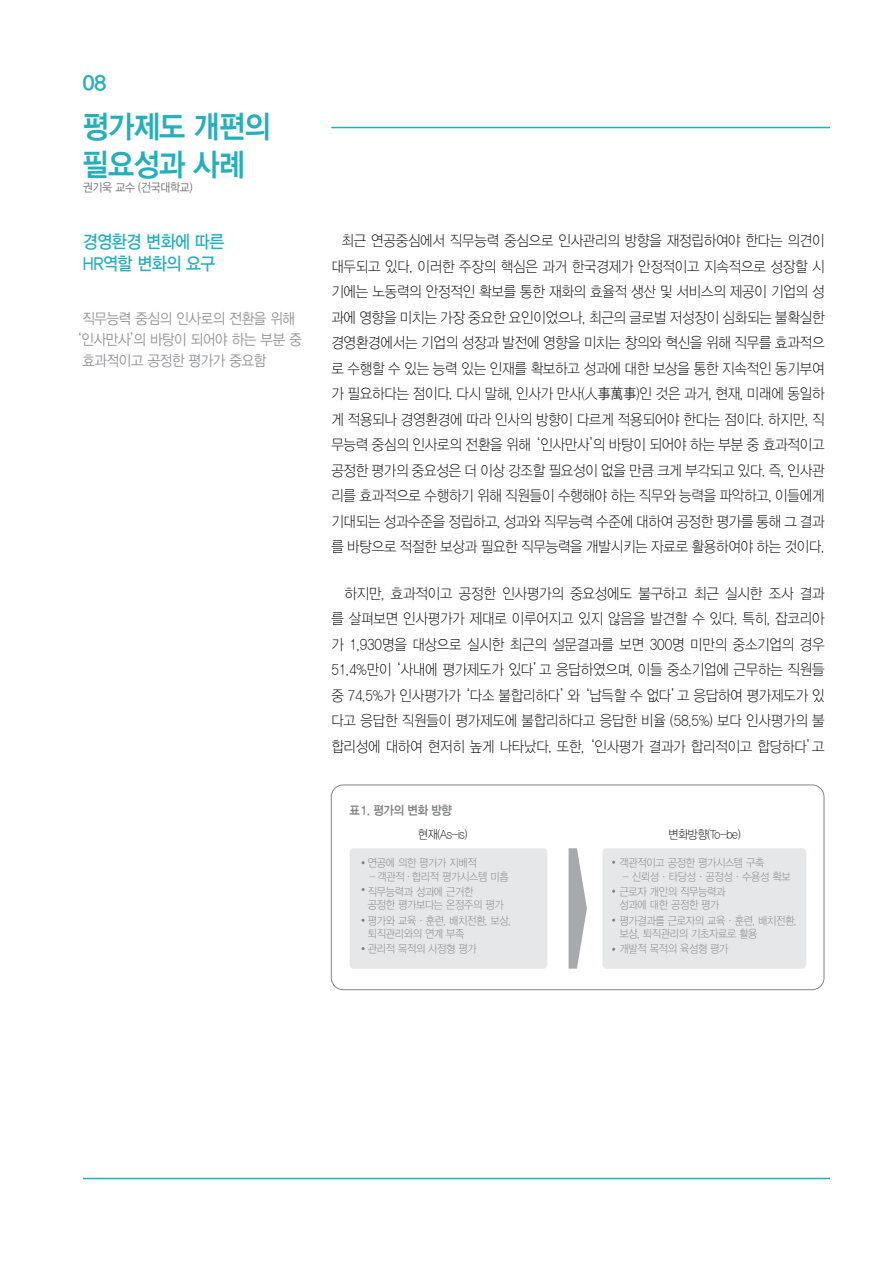
<style>
.page{position:relative;width:893px;height:1263px;background:#fff}
.page>*{position:absolute;margin:0;border:0;box-sizing:border-box;transform-origin:0 0}
.t1{font:31.5px/37.8px "YDIYGO340";letter-spacing:-.025em;color:#23afbb;scale:.9 1}
.t2{font:20.85px "YDIYGO340";color:#23afbb}
.t3{font:18px/21.6px "YDIYGO330";letter-spacing:-.025em;color:#23afbb;scale:.9 1}
.t4{font:15px/25.5px "YDIYGO310";letter-spacing:-.01em;color:#000;text-align:justify;scale:.9 1}
.t5{font:15px "YDIYGO320";letter-spacing:-.02em;color:#939598;scale:.9 1}
.t6{font:12.6px "YDIYGO340";letter-spacing:-.025em;color:#808284;scale:.9 1}
.t7{font:12.15px "YDIYGO310";letter-spacing:-.025em;color:#000;scale:.9 1}
.t8{font:12px "YDIYGO320";letter-spacing:-.025em;color:#6d6e71;scale:.9 1}
.t9{font:11.1px/15.3px "YDIYGO310";letter-spacing:-.025em;color:#808284;scale:.9 1}
</style>
<div class="page">
<hr style="left:83px;top:1178px;width:747px;height:1px;background:#23afbb">
<hr style="left:331px;top:127px;width:499px;height:1px;background:#23afbb">
<div style="left:350px;top:848px;width:197px;height:121px;background:#e6e7e8;border-radius:4px"></div>
<div style="left:602px;top:848px;width:204px;height:121px;background:#e6e7e8;border-radius:4px"></div>
<svg style="left:569px;top:848px;width:18px;height:121px"></svg>
<div style="left:331px;top:785px;width:493px;height:205px;border:1px solid #808284;border-radius:12px"></div>
<h2 class="t2" style="left:83px;top:70px;width:25px">08</h2>
<h1 class="t1" style="left:83px;top:108px;width:210px">평가제도 개편의 필요성과 사례</h1>
<p class="t8" style="left:83px;top:181px;width:123px">권기욱 교수 (건국대학교)</p>
<p class="t3" style="left:83px;top:231px;width:159px">경영환경 변화에 따른<br>HR역할 변화의 요구</p>
<p class="t5" style="left:82px;top:311px;width:238px">직무능력 중심의 인사로의 전환을 위해</p>
<p class="t5" style="left:68px;top:332px;width:261px">‘인사만사’의 바탕이 되어야 하는 부분 중</p>
<p class="t5" style="left:82px;top:353px;width:206px">효과적이고 공정한 평가가 중요함</p>
<p class="t4" style="left:331px;top:228px;width:550px;text-indent:10px">최근 연공중심에서 직무능력 중심으로 인사관리의 방향을 재정립하여야 한다는 의견이 대두되고 있다. 이러한 주장의 핵심은 과거 한국경제가 안정적이고 지속적으로 성장할 시 기에는 노동력의 안정적인 확보를 통한 재화의 효율적 생산 및 서비스의 제공이 기업의 성 과에 영향을 미치는 가장 중요한 요인이었으나, 최근의 글로벌 저성장이 심화되는 불확실한 경영환경에서는 기업의 성장과 발전에 영향을 미치는 창의와 혁신을 위해 직무를 효과적으 로 수행할 수 있는 능력 있는 인재를 확보하고 성과에 대한 보상을 통한 지속적인 동기부여 가 필요하다는 점이다. 다시 말해, 인사가 만사(人事萬事)인 것은 과거, 현재, 미래에 동일하 게 적용되나 경영환경에 따라 인사의 방향이 다르게 적용되어야 한다는 점이다. 하지만, 직 무능력 중심의 인사로의 전환을 위해 ‘인사만사’의 바탕이 되어야 하는 부분 중 효과적이고 공정한 평가의 중요성은 더 이상 강조할 필요성이 없을 만큼 크게 부각되고 있다. 즉, 인사관 리를 효과적으로 수행하기 위해 직원들이 수행해야 하는 직무와 능력을 파악하고, 이들에게 기대되는 성과수준을 정립하고, 성과와 직무능력 수준에 대하여 공정한 평가를 통해 그 결과 를 바탕으로 적절한 보상과 필요한 직무능력을 개발시키는 자료로 활용하여야 하는 것이다.</p>
<p class="t4" style="left:331px;top:581px;width:550px;text-indent:13px">하지만, 효과적이고 공정한 인사평가의 중요성에도 불구하고 최근 실시한 조사 결과 를 살펴보면 인사평가가 제대로 이루어지고 있지 않음을 발견할 수 있다. 특히, 잡코리아 가 1,930명을 대상으로 실시한 최근의 설문결과를 보면 300명 미만의 중소기업의 경우 51.4%만이 ‘사내에 평가제도가 있다’고 응답하였으며, 이들 중소기업에 근무하는 직원들 중 74.5%가 인사평가가 ‘다소 불합리하다’와 ‘납득할 수 없다’고 응답하여 평가제도가 있 다고 응답한 직원들이 평가제도에 불합리하다고 응답한 비율 (58.5%) 보다 인사평가의 불 합리성에 대하여 현저히 높게 나타났다. 또한, ‘인사평가 결과가 합리적이고 합당하다’고</p>
<p class="t6" style="left:350px;top:802px;width:115px">표1. 평가의 변화 방향</p>
<p class="t7" style="left:418px;top:827px;width:56px">현재(As-is)</p>
<p class="t7" style="left:668px;top:827px;width:82px">변화방향(To-be)</p>
<p class="t9" style="left:368px;top:855px;width:123px">연공에 의한 평가가 지배적</p>
<p class="t9" style="left:368px;top:869px;width:158px">- 객관적ㆍ합리적 평가시스템 미흡 직무능력과 성과에 근거한</p>
<p class="t9" style="left:368px;top:897px;width:160px">공정한 평가보다는 온정주의 평가 평가와 교육·훈련, 배치전환, 보상,</p>
<p class="t9" style="left:368px;top:926px;width:123px">퇴직관리와의 연계 부족 관리적 목적의 사정형 평가</p>
<p class="t9" style="left:619px;top:855px;width:163px">객관적이고 공정한 평가시스템 구축</p>
<p class="t9" style="left:619px;top:869px;width:192px">- 신뢰성ㆍ타당성ㆍ공정성ㆍ수용성 확보 근로자 개인의 직무능력과</p>
<p class="t9" style="left:619px;top:897px;width:198px">성과에 대한 공정한 평가<br>평가결과를 근로자의 교육·훈련, 배치전환,</p>
<p class="t9" style="left:619px;top:926px;width:155px">보상, 퇴직관리의 기초자료로 활용 개발적 목적의 육성형 평가</p>
</div>
